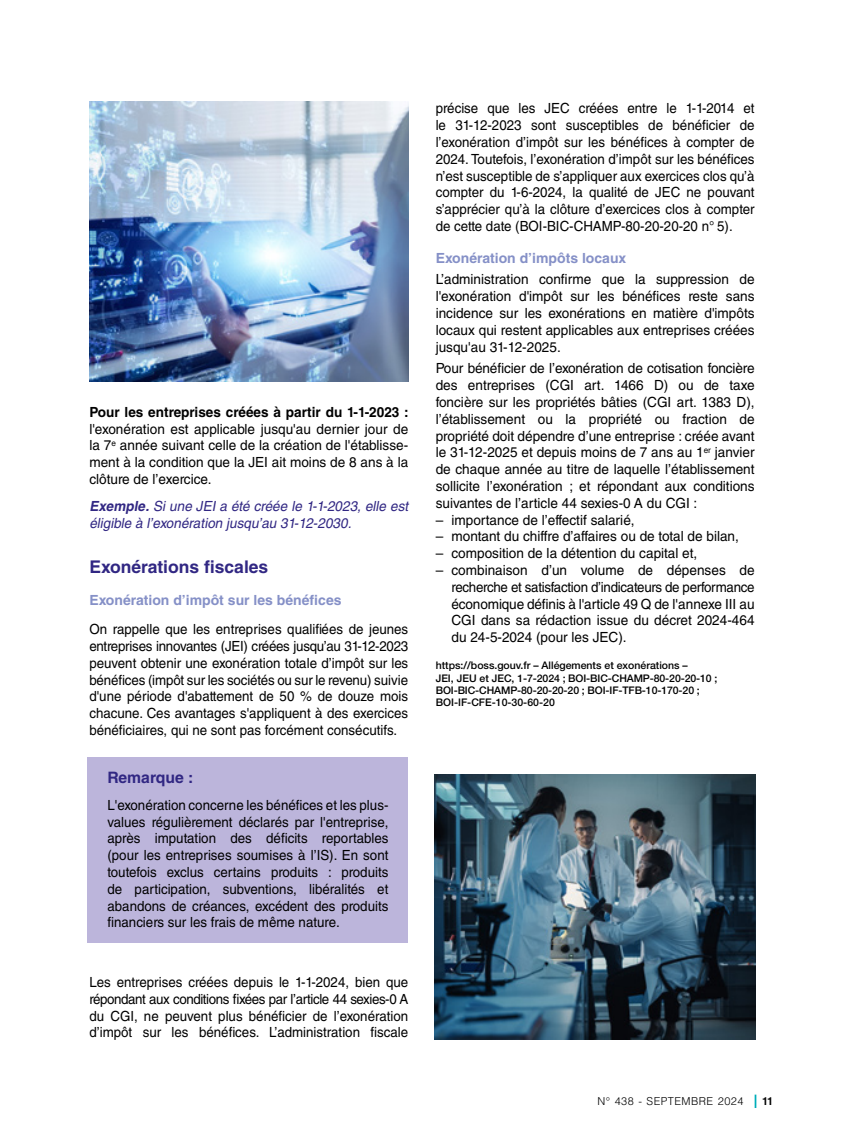
<style>
.page{position:relative;width:844px;height:1141px;background:#fff}
.page>*{position:absolute;margin:0;border:0;box-sizing:border-box;transform-origin:0 0}
._09_t0{font:700 17.5px "Helvetica LT Std";color:#312783}
._011_encadre_titre{font:700 15.75px "Helvetica LT Std";color:#312783}
._03_texte{font:14px/16.8px "Helvetica LT Std";color:#000;text-align:justify}
._03_texte-2{font:14px/16.8px "Helvetica LT Std";color:#000;text-align:justify;scale:.95 1}
._09_t1{font:14px/16.8px "Helvetica LT Std";color:#000;text-align:justify;scale:.95 1}
._03_texte-3{font:italic 14px/16.8px "Helvetica LT Std";color:#312783}
._09_t1-2{font:700 14px "Helvetica LT Std";color:#8590c7}
.t1{font:300 10.85px "Helvetica LT Std";letter-spacing:.04em;color:#000}
.lma-footer_folio{font:700 10.85px "Helvetica LT Std";color:#000}
._04_source{font:500 10.5px/12.4px "Helvetica Neue LT Std";color:#000}
.s1{font-weight:700}
</style>
<div class="page">
<svg style="left:754px;top:1095px;width:2px;height:13px"></svg>
<img style="left:434px;top:775px;width:321px;height:264px">
<div style="left:88px;top:757px;width:320px;height:185px;background:#bcb5db"></div>
<img style="left:89px;top:102px;width:319px;height:280px">
<p class="_03_texte" style="left:89px;top:403px;width:321px"><span class="s1">Pour les entreprises créées à partir du 1-1-2023 : </span>l'exonération est applicable jusqu'au dernier jour de la 7<sup>e</sup> année suivant celle de la création de l'établisse&shy;ment à la condition que la JEI ait moins de 8 ans à la clôture de l’exercice.</p>
<p class="_03_texte-3" style="left:89px;top:497px;width:323px"><span class="s1">Exemple.</span> Si une JEI a été créée le 1-1-2023, elle est éligible à l’exonération jusqu’au 31-12-2030.</p>
<p class="_09_t0" style="left:89px;top:557px;width:180px">Exonérations fiscales</p>
<p class="_09_t1-2" style="left:89px;top:592px;width:254px">Exonération d’impôt sur les bénéfices</p>
<p class="_03_texte-2" style="left:89px;top:621px;width:337px">On rappelle que les entreprises qualifiées de jeunes entreprises innovantes (JEI) créées jusqu’au 31-12-2023 peuvent obtenir une exonération totale d’impôt sur les bénéfices (impôt sur les sociétés ou sur le revenu) suivie d'une période d'abattement de 50 % de douze mois chacune. Ces avantages s'appliquent à des exercices bénéficiaires, qui ne sont pas forcément consécutifs.</p>
<p class="_011_encadre_titre" style="left:107px;top:768px;width:88px">Remarque :</p>
<p class="_09_t1" style="left:107px;top:796px;width:297px">L'exonération concerne les bénéfices et les plus&shy;values régulièrement déclarés par l'entreprise, après imputation des déficits reportables (pour les entreprises soumises à l’IS). En sont toutefois exclus certains produits : produits de participation, subventions, libéralités et abandons de créances, excédent des produits financiers sur les frais de même nature.</p>
<p class="_03_texte-2" style="left:89px;top:974px;width:337px">Les entreprises créées depuis le 1-1-2024, bien que répondant aux conditions fixées par l’article 44 sexies-0 A du CGI, ne peuvent plus bénéficier de l’exonération d’impôt sur les bénéfices. L’administration fiscale</p>
<p class="_03_texte-2" style="left:435px;top:100px;width:337px">précise que les JEC créées entre le 1-1-2014 et le 31-12-2023 sont susceptibles de bénéficier de l’exonération d’impôt sur les bénéfices à compter de 2024. Toutefois, l’exonération d’impôt sur les bénéfices n’est susceptible de s’appliquer aux exercices clos qu’à compter du 1-6-2024, la qualité de JEC ne pouvant s’apprécier qu’à la clôture d’exercices clos à compter de cette date (BOI-BIC-CHAMP-80-20-20-20 n° 5).</p>
<p class="_09_t1-2" style="left:435px;top:249px;width:192px">Exonération d’impôts locaux</p>
<p class="_03_texte" style="left:435px;top:271px;width:320px">L’administration confirme que la suppression de l'exonération d'impôt sur les bénéfices reste sans incidence sur les exonérations en matière d'impôts locaux qui restent applicables aux entreprises créées jusqu'au 31-12-2025.</p>
<p class="_03_texte" style="left:435px;top:360px;width:320px">Pour bénéficier de l’exonération de cotisation foncière des entreprises (CGI art. 1466 D) ou de taxe foncière sur les propriétés bâties (CGI art. 1383 D), l’établissement ou la propriété ou fraction de propriété doit dépendre d’une entreprise : créée avant le 31-12-2025 et depuis moins de 7 ans au 1<sup>er</sup> janvier de chaque année au titre de laquelle l’établissement sollicite l’exonération ; et répondant aux conditions suivantes de l’article 44 sexies-0 A du CGI :</p>
<p class="_03_texte" style="left:435px;top:511px;width:200px">– importance de l’effectif salarié,</p>
<p class="_03_texte" style="left:435px;top:528px;width:305px">– montant du chiffre d’affaires ou de total de bilan,</p>
<p class="_03_texte" style="left:435px;top:545px;width:263px">– composition de la détention du capital et,</p>
<p class="_03_texte" style="left:451px;top:562px;width:304px;text-indent:-16px">– combinaison d’un volume de dépenses de recherche et satisfaction d’indicateurs de performance économique définis à l'article 49 Q de l'annexe III au CGI dans sa rédaction issue du décret 2024-464 du 24-5-2024 (pour les JEC).</p>
<p class="_04_source" style="left:435px;top:659px;width:283px">https://boss.gouv.fr – Allégements et exonérations –<br>JEI, JEU et JEC, 1-7-2024 ; BOI-BIC-CHAMP-80-20-20-10 ; BOI-BIC-CHAMP-80-20-20-20 ; BOI-IF-TFB-10-170-20 ; BOI-IF-CFE-10-30-60-20</p>
<p class="t1" style="left:597px;top:1095px;width:147px">N° 438 - SEPTEMBRE 2024</p>
<p class="lma-footer_folio" style="left:761px;top:1095px;width:13px">11</p>
</div>
